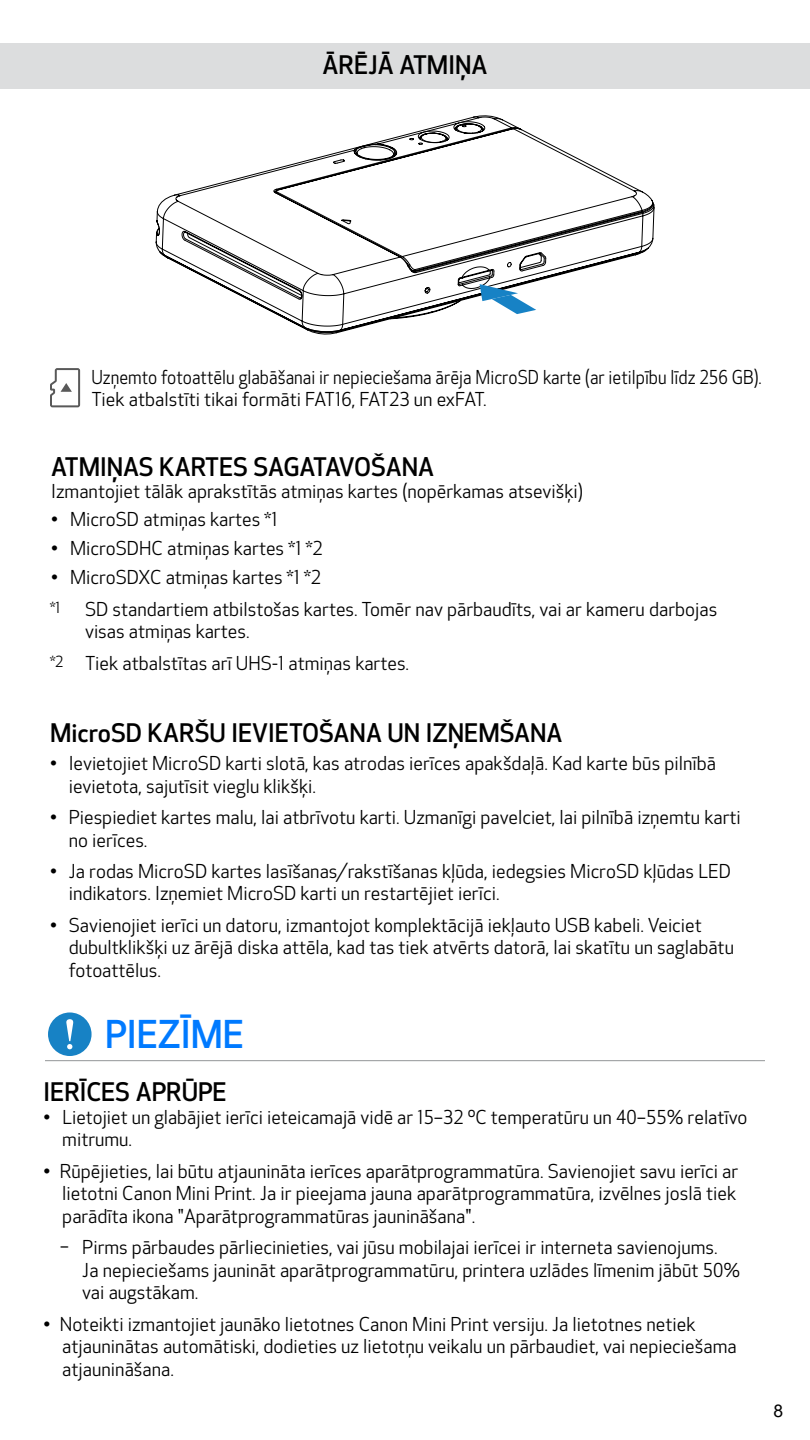
<style>
.page{position:relative;width:810px;height:1440px;background:#fff}
.page>*{position:absolute;margin:0;border:0;box-sizing:border-box;transform-origin:0 0}
.t1{font:500 37.5px "Optic Sans 301";color:#007aff}
.t2{font:500 25px "Optic Sans 301";color:#000}
.t3{font:18.75px/22.5px "Optic Sans 201";color:#000}
.t4{font:18.75px/22.5px "Optic Sans 201";color:#000;scale:.92 1}
.t5{font:17.5px "Arial";color:#000}
.t6{font:15px "Optic Sans 201";color:#000}
.s1{font-size:15px}
</style>
<div class="page">
<div style="left:0;top:43px;width:810px;height:46px;background:#dcddde"></div>
<svg style="left:50px;top:368px;width:30px;height:39px"></svg>
<div style="left:48px;top:1012px;width:44px;height:44px;background:#1782c5;border-radius:50%"></div>
<svg style="left:66px;top:1019px;width:7px;height:30px"></svg>
<hr style="left:45px;top:1060px;width:720px;height:1px;background:#939598">
<svg style="left:156px;top:161px;width:499px;height:172px"></svg>
<svg style="left:302px;top:116px;width:351px;height:209px"></svg>
<svg style="left:480px;top:284px;width:56px;height:30px"></svg>
<h2 class="t2" style="left:323px;top:51px;width:166px">ĀRĒJĀ ATMIŅA</h2>
<p class="t4" style="left:91px;top:366px;width:730px">Uzņemto fotoattēlu glabāšanai ir nepieciešama ārēja MicroSD karte (ar ietilpību līdz 256 GB).<br>Tiek atbalstīti tikai formāti FAT16, FAT23 un exFAT.</p>
<h2 class="t2" style="left:51px;top:453px;width:384px">ATMIŅAS KARTES SAGATAVOŠANA</h2>
<p class="t3" style="left:51px;top:481px;width:533px">Izmantojiet tālāk aprakstītās atmiņas kartes (nopērkamas atsevišķi)</p>
<p class="t3" style="left:51px;top:509px;width:228px">• MicroSD atmiņas kartes *1</p>
<p class="t3" style="left:51px;top:538px;width:273px">• MicroSDHC atmiņas kartes *1 *2</p>
<p class="t3" style="left:51px;top:567px;width:271px">• MicroSDXC atmiņas kartes *1 *2</p>
<p class="t6" style="left:50px;top:599px;width:12px">*1</p>
<p class="t3" style="left:85px;top:598px;width:634px">SD standartiem atbilstošas kartes. Tomēr nav pārbaudīts, vai ar kameru darbojas visas atmiņas kartes.</p>
<p class="t3" style="left:50px;top:652px;width:361px"><span class="s1">*2</span> Tiek atbalstītas arī UHS-1 atmiņas kartes.</p>
<h2 class="t2" style="left:50px;top:719px;width:514px">MicroSD KARŠU IEVIETOŠANA UN IZŅEMŠANA</h2>
<p class="t3" style="left:69px;top:753px;width:649px;text-indent:-19px">• Ievietojiet MicroSD karti slotā, kas atrodas ierīces apakšdaļā. Kad karte būs pilnībā ievietota, sajutīsit vieglu klikšķi.</p>
<p class="t3" style="left:69px;top:807px;width:674px;text-indent:-19px">• Piespiediet kartes malu, lai atbrīvotu karti. Uzmanīgi pavelciet, lai pilnībā izņemtu karti no ierīces.</p>
<p class="t3" style="left:69px;top:861px;width:664px;text-indent:-19px">• Ja rodas MicroSD kartes lasīšanas/rakstīšanas kļūda, iedegsies MicroSD kļūdas LED indikators. Izņemiet MicroSD karti un restartējiet ierīci.</p>
<p class="t3" style="left:69px;top:914px;width:667px;text-indent:-19px">• Savienojiet ierīci un datoru, izmantojot komplektācijā iekļauto USB kabeli. Veiciet dubultklikšķi uz ārējā diska attēla, kad tas tiek atvērts datorā, lai skatītu un saglabātu fotoattēlus.</p>
<h1 class="t1" style="left:105px;top:1013px;width:141px">PIEZĪME</h1>
<h2 class="t2" style="left:44px;top:1078px;width:185px">IERĪCES APRŪPE</h2>
<p class="t3" style="left:62px;top:1107px;width:687px;text-indent:-19px">• Lietojiet un glabājiet ierīci ieteicamajā vidē ar 15–32 ºC temperatūru un 40–55% relatīvo mitrumu.</p>
<p class="t3" style="left:62px;top:1160px;width:677px;text-align:justify;text-indent:-19px">• Rūpējieties, lai būtu atjaunināta ierīces aparātprogrammatūra. Savienojiet savu ierīci ar lietotni Canon Mini Print. Ja ir pieejama jauna aparātprogrammatūra, izvēlnes joslā tiek parādīta ikona "Aparātprogrammatūras jaunināšana".</p>
<p class="t3" style="left:82px;top:1237px;width:659px;text-indent:-22px">− Pirms pārbaudes pārliecinieties, vai jūsu mobilajai ierīcei ir interneta savienojums.<br>Ja nepieciešams jaunināt aparātprogrammatūru, printera uzlādes līmenim jābūt 50% vai augstākam.</p>
<p class="t3" style="left:62px;top:1313px;width:676px;text-indent:-19px">• Noteikti izmantojiet jaunāko lietotnes Canon Mini Print versiju. Ja lietotnes netiek atjauninātas automātiski, dodieties uz lietotņu veikalu un pārbaudiet, vai nepieciešama atjaunināšana.</p>
<p class="t5" style="left:774px;top:1399px;width:11px">8</p>
</div>
